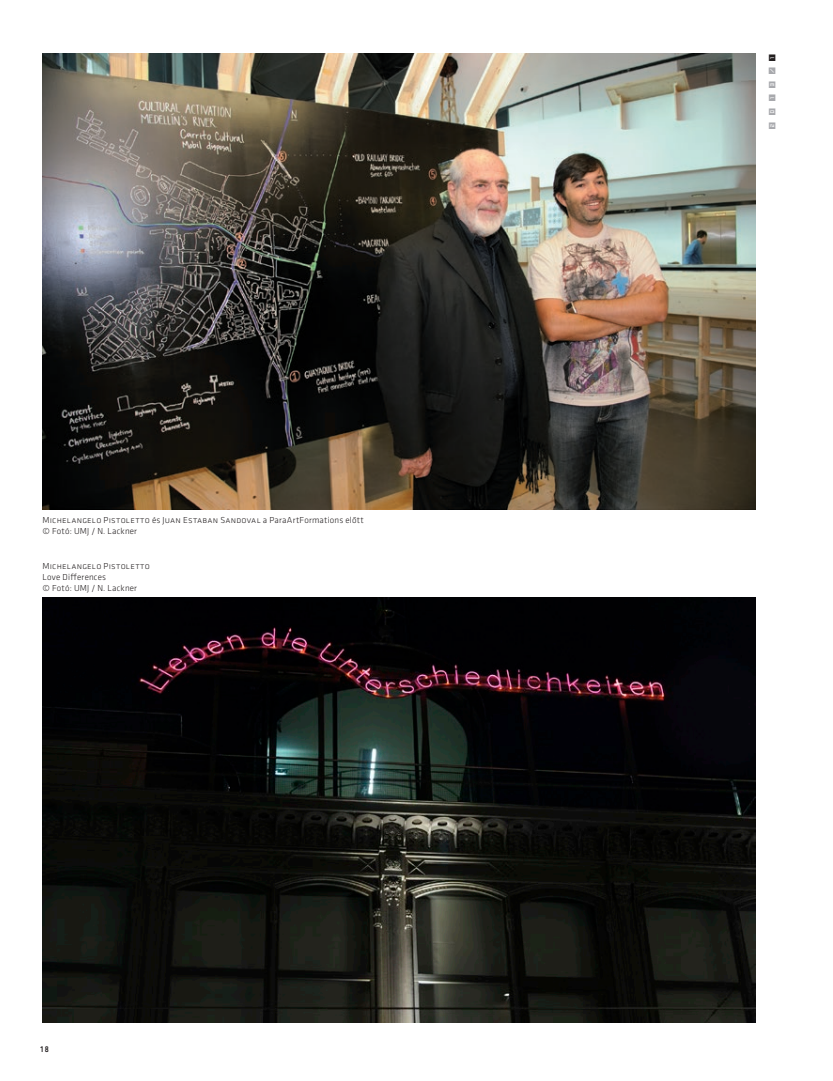
<style>
.page{position:relative;width:833px;height:1081px;background:#fff}
.page>*{position:absolute;margin:0;border:0;box-sizing:border-box;transform-origin:0 0}
.t1{font:10px "Qubix";color:#a8a9ad}
.képalir2{font:300 9px "Klavika";letter-spacing:.025em;color:#231f20}
.képalir1{font:300 9px "Klavika";letter-spacing:.02em;color:#231f20}
.t2{font:500 8.75px "Klavika";color:#231f20;scale:.85 1}
.s1{color:#231f20}
</style>
<div class="page">
<img style="left:43px;top:54px;width:712px;height:456px">
<img style="left:43px;top:597px;width:712px;height:426px">
<p class="képalir2" style="left:43px;top:515px;width:323px">Michelangelo Pistoletto és Juan Estaban Sandoval a ParaArtFormations előtt</p>
<p class="képalir2" style="left:43px;top:526px;width:96px">© Fotó: UMJ / N. Lackner</p>
<p class="képalir1" style="left:43px;top:561px;width:109px">Michelangelo Pistoletto</p>
<p class="képalir2" style="left:43px;top:572px;width:65px">Love Differences</p>
<p class="képalir2" style="left:43px;top:583px;width:96px">© Fotó: UMJ / N. Lackner</p>
<p class="t2" style="left:40px;top:1044px;width:11px">18</p>
<p class="t1" style="left:766px;top:129px;width:76px;rotate:-90deg">2013/<span class="s1">1</span></p>
</div>
